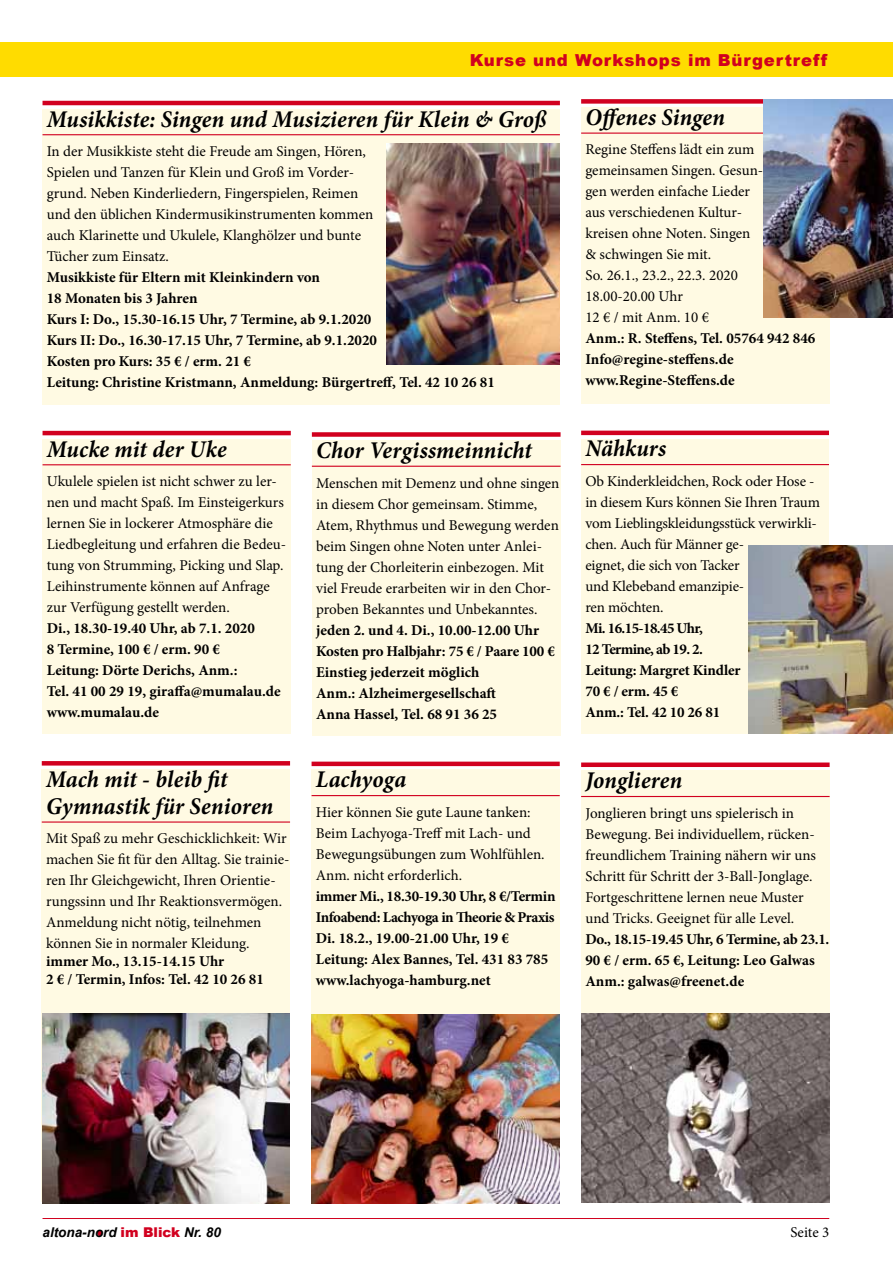
<style>
.page{position:relative;width:893px;height:1263px;background:#fff}
.page>*{position:absolute;margin:0;border:0;box-sizing:border-box;transform-origin:0 0}
.t1{font:italic 700 24px/27px "Minion Pro";letter-spacing:.005em;color:#000;scale:.95 1}
.t2{font:900 16.5px "Arial";letter-spacing:.05em;color:#d1001f}
.t3{font:15px/21px "Minion Pro";letter-spacing:-.005em;color:#000}
.t4{font:700 15px/21px "Minion Pro";color:#000}
.t5{font:italic 700 13.5px "Arial";color:#000}
.s1{font-weight:900;font-style:normal;color:#d1001f}
</style>
<div class="page">
<svg style="left:97px;top:1230px;width:5px;height:6px"></svg>
<hr style="left:43px;top:1218px;width:786px;height:1px;background:#d1001f">
<div style="left:0;top:43px;width:893px;height:34px;background:#ffdc00"></div>
<div style="left:43px;top:439px;width:248px;height:295px;background:#fffae3"></div>
<hr style="left:43px;top:431px;width:248px;height:4px;background:#d1001f">
<hr style="left:43px;top:464px;width:248px;height:1px;background:#d1001f">
<div style="left:42px;top:769px;width:248px;height:433px;background:#fffae3"></div>
<svg style="left:42px;top:761px;width:248px;height:4px"></svg>
<hr style="left:42px;top:821px;width:248px;height:2px;background:#d1001f">
<img style="left:42px;top:1014px;width:248px;height:190px">
<div style="left:312px;top:441px;width:249px;height:295px;background:#fffae3"></div>
<div style="left:312px;top:432px;width:249px;height:5px;background:#d1001f"></div>
<hr style="left:312px;top:466px;width:249px;height:1px;background:#d1001f">
<div style="left:312px;top:770px;width:248px;height:432px;background:#fffae3"></div>
<hr style="left:312px;top:762px;width:248px;height:4px;background:#d1001f">
<hr style="left:312px;top:795px;width:248px;height:1px;background:#d1001f">
<img style="left:312px;top:1014px;width:248px;height:190px">
<div style="left:43px;top:109px;width:517px;height:296px;background:#fffae3"></div>
<hr style="left:43px;top:101px;width:517px;height:4px;background:#d1001f">
<hr style="left:43px;top:134px;width:517px;height:1px;background:#d1001f">
<div style="left:581px;top:771px;width:249px;height:432px;background:#fffae3"></div>
<div style="left:581px;top:762px;width:249px;height:5px;background:#d1001f"></div>
<hr style="left:581px;top:796px;width:249px;height:1px;background:#d1001f">
<img style="left:582px;top:1014px;width:247px;height:189px">
<div style="left:581px;top:107px;width:249px;height:297px;background:#fffae3"></div>
<div style="left:581px;top:99px;width:182px;height:5px;background:#d1001f"></div>
<hr style="left:581px;top:133px;width:182px;height:1px;background:#d1001f">
<img style="left:763px;top:100px;width:130px;height:218px">
<div style="left:581px;top:439px;width:248px;height:295px;background:#fffae3"></div>
<hr style="left:581px;top:431px;width:248px;height:4px;background:#d1001f">
<hr style="left:581px;top:464px;width:248px;height:1px;background:#d1001f">
<img style="left:748px;top:545px;width:145px;height:189px">
<img style="left:386px;top:144px;width:173px;height:220px">
<p class="t2" style="left:470px;top:48px;width:359px">Kurse und Workshops im Bürgertreff</p>
<h1 class="t1" style="left:47px;top:105px;width:528px">Musikkiste: Singen und Musizieren für Klein &amp; Groß</h1>
<p class="t3" style="left:47px;top:141px;width:328px">In der Musikkiste steht die Freude am Singen, Hören, Spielen und Tanzen für Klein und Groß im Vorder&shy;grund. Neben Kinderliedern, Fingerspielen, Reimen und den üblichen Kindermusikinstrumenten kommen auch Klarinette und Ukulele, Klanghölzer und bunte Tücher zum Einsatz.</p>
<p class="t4" style="left:47px;top:267px;width:450px">Musikkiste für Eltern mit Kleinkindern von<br>18 Monaten bis 3 Jahren<br>Kurs I: Do., 15.30-16.15 Uhr, 7 Termine, ab 9.1.2020<br>Kurs II: Do., 16.30-17.15 Uhr, 7 Termine, ab 9.1.2020<br>Kosten pro Kurs: 35 € / erm. 21 €<br>Leitung: Christine Kristmann, Anmeldung: Bürgertreff, Tel. 42 10 26 81</p>
<h1 class="t1" style="left:47px;top:435px;width:191px">Mucke mit der Uke</h1>
<p class="t3" style="left:47px;top:471px;width:241px">Ukulele spielen ist nicht schwer zu ler&shy;nen und macht Spaß. Im Einsteigerkurs lernen Sie in lockerer Atmosphäre die Liedbegleitung und erfahren die Bedeu&shy;tung von Strumming, Picking und Slap.<br>Leihinstrumente können auf Anfrage zur Verfügung gestellt werden.</p>
<p class="t4" style="left:47px;top:618px;width:235px">Di., 18.30-19.40 Uhr, ab 7.1. 2020<br>8 Termine, 100 € / erm. 90 €<br>Leitung: Dörte Derichs, Anm.:<br>Tel. 41 00 29 19, giraffa@mumalau.de www.mumalau.de</p>
<h1 class="t1" style="left:46px;top:765px;width:241px">Mach mit - bleib fit<br>Gymnastik für Senioren</h1>
<p class="t3" style="left:46px;top:828px;width:245px">Mit Spaß zu mehr Geschicklichkeit: Wir machen Sie fit für den Alltag. Sie trainie&shy;ren Ihr Gleichgewicht, Ihren Orientie&shy;rungssinn und Ihr Reaktionsvermögen.<br>Anmeldung nicht nötig, teilnehmen können Sie in normaler Kleidung.</p>
<p class="t4" style="left:46px;top:952px;width:219px;line-height:18px">immer Mo., 13.15-14.15 Uhr<br>2 € / Termin, Infos: Tel. 42 10 26 81</p>
<h1 class="t1" style="left:316px;top:436px;width:229px">Chor Vergissmeinnicht</h1>
<p class="t3" style="left:316px;top:472px;width:245px">Menschen mit Demenz und ohne singen in diesem Chor gemeinsam. Stimme, Atem, Rhythmus und Bewegung werden beim Singen ohne Noten unter Anlei&shy;tung der Chorleiterin einbezogen. Mit viel Freude erarbeiten wir in den Chor&shy;proben Bekanntes und Unbekanntes.</p>
<p class="t4" style="left:316px;top:619px;width:240px">jeden 2. und 4. Di., 10.00-12.00 Uhr<br>Kosten pro Halbjahr: 75 € / Paare 100 €<br>Einstieg jederzeit möglich<br>Anm.: Alzheimergesellschaft<br>Anna Hassel, Tel. 68 91 36 25</p>
<h1 class="t1" style="left:316px;top:766px;width:97px">Lachyoga</h1>
<p class="t3" style="left:316px;top:802px;width:230px">Hier können Sie gute Laune tanken:<br>Beim Lachyoga-Treff mit Lach- und<br>Bewegungsübungen zum Wohlfühlen.<br>Anm. nicht erforderlich.</p>
<p class="t4" style="left:316px;top:885px;width:241px">immer Mi., 18.30-19.30 Uhr, 8 €/Termin Infoabend: Lachyoga in Theorie &amp; Praxis Di. 18.2., 19.00-21.00 Uhr, 19 € Leitung: Alex Bannes, Tel. 431 83 785 www.lachyoga-hamburg.net</p>
<h1 class="t1" style="left:585px;top:103px;width:148px">Offenes Singen</h1>
<p class="t3" style="left:585px;top:139px;width:179px">Regine Steffens lädt ein zum gemeinsamen Singen. Gesun&shy;gen werden einfache Lieder aus verschiedenen Kultur&shy;kreisen ohne Noten. Singen &amp; schwingen Sie mit.<br>So. 26.1., 23.2., 22.3. 2020<br>18.00-20.00 Uhr<br>12 € / mit Anm. 10 €</p>
<p class="t4" style="left:585px;top:328px;width:231px">Anm.: R. Steffens, Tel. 05764 942 846<br>Info@regine-steffens.de www.Regine-Steffens.de</p>
<h1 class="t1" style="left:585px;top:435px;width:86px">Nähkurs</h1>
<p class="t3" style="left:585px;top:471px;width:236px">Ob Kinderkleidchen, Rock oder Hose - in diesem Kurs können Sie Ihren Traum vom Lieblingskleidungsstück verwirkli&shy;chen. Auch für Männer ge-<br>eignet, die sich von Tacker<br>und Klebeband emanzipie-<br>ren möchten.</p>
<p class="t4" style="left:585px;top:617px;width:157px">Mi. 16.15-18.45 Uhr,<br>12 Termine, ab 19. 2.<br>Leitung: Margret Kindler<br>70 € / erm. 45 €<br>Anm.: Tel. 42 10 26 81</p>
<h1 class="t1" style="left:585px;top:767px;width:104px">Jonglieren</h1>
<p class="t3" style="left:585px;top:802px;width:232px">Jonglieren bringt uns spielerisch in Bewegung. Bei individuellem, rücken&shy;freundlichem Training nähern wir uns Schritt für Schritt der 3-Ball-Jonglage.<br>Fortgeschrittene lernen neue Muster und Tricks. Geeignet für alle Level.</p>
<p class="t4" style="left:585px;top:928px;width:246px">Do., 18.15-19.45 Uhr, 6 Termine, ab 23.1.<br>90 € / erm. 65 €, Leitung: Leo Galwas<br>Anm.: galwas@freenet.de</p>
<p class="t5" style="left:43px;top:1223px;width:180px">altona-nord <span class="s1">im Blick</span> Nr. 80</p>
<p class="t3" style="left:790px;top:1222px;width:40px">Seite 3</p>
</div>
